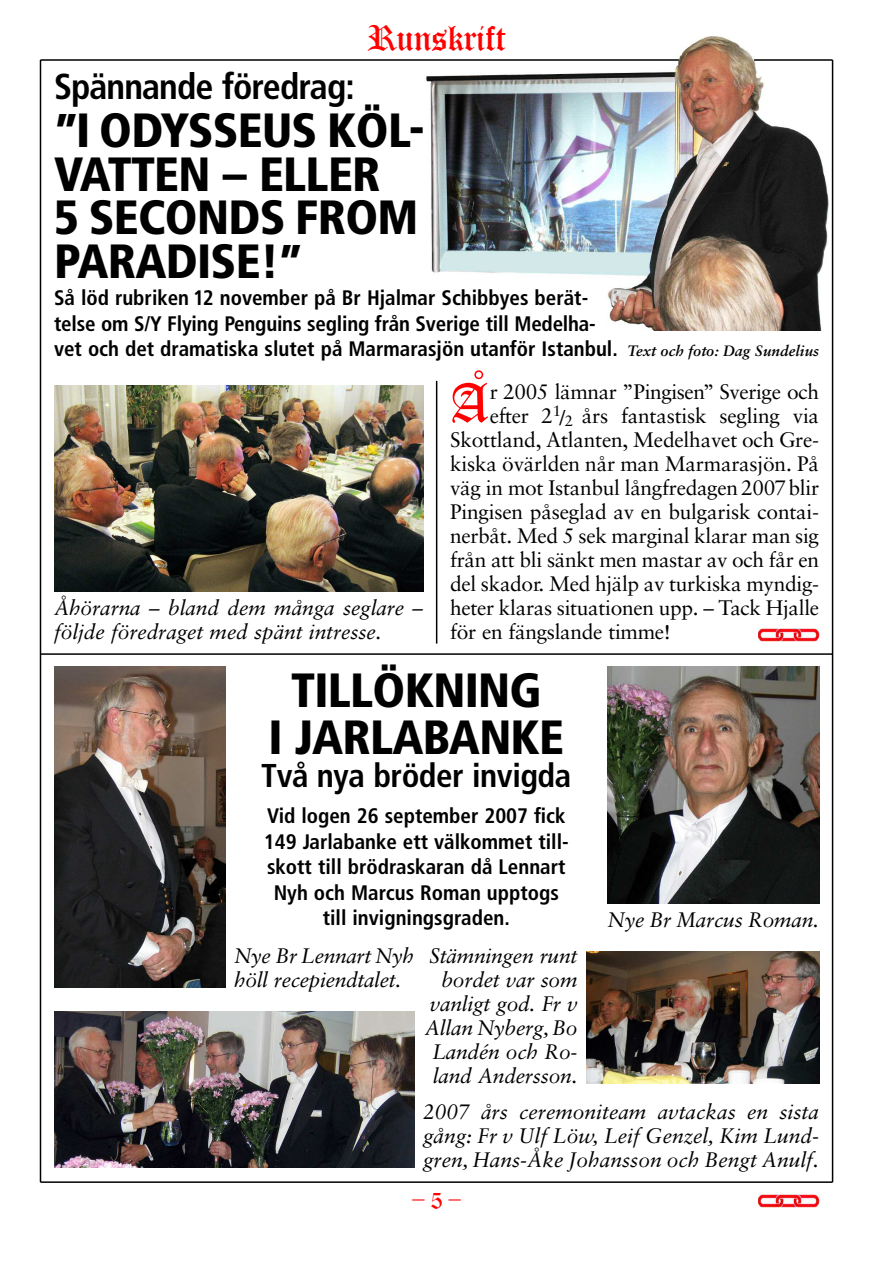
<style>
.page{position:relative;width:893px;height:1263px;background:#fff}
.page>*{position:absolute;margin:0;border:0;box-sizing:border-box;transform-origin:0 0}
.t1{font:54px "Old English Text";color:#f00}
.t2{font:900 condensed 48px/43.5px "Frutiger";letter-spacing:-.015em;color:#000;text-align:center}
.t3{font:700 condensed 36px "Frutiger";letter-spacing:-.025em;color:#000}
.t4{font:36px "Old English Text";letter-spacing:-.015em;color:#f00}
.t5{font:700 condensed 33px "Frutiger";letter-spacing:-.015em;color:#000}
.t6{font:24px "Old English Text";color:#f00}
.t7{font:21px "Sabon";letter-spacing:-.015em;color:#000}
.t8{font:700 condensed 21px/25.5px "Frutiger";color:#000;text-align:center}
.t9{font:italic 21px/24px "Sabon";letter-spacing:-.01em;color:#000}
.s1{font-family:"Sabon";font-style:italic;font-stretch:normal;font-size:15px}
</style>
<div class="page">
<hr style="left:40px;top:60px;width:1px;height:1122px;background:#000">
<hr style="left:832px;top:60px;width:1px;height:1122px;background:#000">
<hr style="left:40px;top:1181px;width:792px;height:2px;background:#000">
<hr style="left:40px;top:653px;width:792px;height:2px;background:#000">
<hr style="left:436px;top:381px;width:1px;height:262px;background:#000">
<img style="left:426px;top:36px;width:403px;height:295px">
<hr style="left:40px;top:59px;width:639px;height:2px;background:#000">
<hr style="left:754px;top:59px;width:78px;height:2px;background:#000">
<img style="left:54px;top:385px;width:369px;height:206px">
<img style="left:608px;top:666px;width:211px;height:237px">
<img style="left:54px;top:1011px;width:360px;height:156px">
<img style="left:586px;top:951px;width:233px;height:132px">
<img style="left:54px;top:666px;width:171px;height:322px">
<img style="left:758px;top:629px;width:61px;height:13px">
<img style="left:758px;top:1194px;width:61px;height:13px">
<h3 class="t4" style="left:367px;top:17px;width:140px">Runskrift</h3>
<h3 class="t3" style="left:54px;top:72px;width:302px">Spännande föredrag:</h3>
<h2 class="t2" style="left:54px;top:112px;width:372px;text-align:left">”I ODYSSEUS KÖL-<br>VATTEN – ELLER<br>5 SECONDS FROM<br>PARADISE!”</h2>
<p class="t8" style="left:54px;top:287px;width:767px;text-align:left">Så löd rubriken 12 november på Br Hjalmar Schibbyes berät-<br>telse om S/Y Flying Penguins segling från Sverige till Medelha-<br>vet och det dramatiska slutet på Marmarasjön utanför Istanbul. <span class="s1">Text och foto: Dag Sundelius</span></p>
<p class="t9" style="left:54px;top:597px;width:371px">Åhörarna – bland dem många seglare – följde föredraget med spänt intresse.</p>
<h1 class="t1" style="left:450px;top:372px;width:41px">Å</h1>
<p class="t7" style="left:490px;top:383px;width:331px">r 2005 lämnar ”Pingisen” Sverige och</p>
<p class="t7" style="left:490px;top:407px;width:331px">efter 2<sup>1</sup>/<sub>2</sub> års fantastisk segling via</p>
<p class="t7" style="left:450px;top:431px;width:371px">Skottland, Atlanten, Medelhavet och Gre-</p>
<p class="t7" style="left:450px;top:455px;width:371px">kiska övärlden når man Marmarasjön. På</p>
<p class="t7" style="left:450px;top:479px;width:371px">väg in mot Istanbul långfredagen2007blir</p>
<p class="t7" style="left:450px;top:503px;width:371px">Pingisen påseglad av en bulgarisk contai-</p>
<p class="t7" style="left:450px;top:527px;width:371px">nerbåt. Med 5 sek marginal klarar man sig</p>
<p class="t7" style="left:450px;top:551px;width:371px">från att bli sänkt men mastar av och får en</p>
<p class="t7" style="left:450px;top:575px;width:371px">del skador. Med hjälp av turkiska myndig-</p>
<p class="t7" style="left:450px;top:599px;width:371px">heter klaras situationen upp. – Tack Hjalle</p>
<p class="t7" style="left:450px;top:623px;width:222px">för en fängslande timme!</p>
<h2 class="t2" style="left:268px;top:671px;width:297px;line-height:46.5px">TILLÖKNING<br>I JARLABANKE</h2>
<h3 class="t5" style="left:261px;top:763px;width:312px">Två nya bröder invigda</h3>
<p class="t8" style="left:264px;top:805px;width:306px">Vid logen 26 september 2007 fick<br>149 Jarlabanke ett välkommet till&shy;skott till brödraskaran då Lennart<br>Nyh och Marcus Roman upptogs till invigningsgraden.</p>
<p class="t9" style="left:234px;top:945px;width:182px">Nye Br Lennart Nyh höll recepiendtalet.</p>
<p class="t9" style="left:425px;top:945px;width:154px;text-align:right">Stämningen runt bordet var som vanligt god. Fr v<br>Allan Nyberg,Bo<br>Landén och Ro&shy;land Andersson.</p>
<p class="t9" style="left:608px;top:909px;width:213px">Nye Br Marcus Roman.</p>
<p class="t9" style="left:423px;top:1101px;width:398px;text-align:justify">2007 års ceremoniteam avtackas en sista gång: Fr v Ulf Löw, Leif Genzel, Kim Lund&shy;gren, Hans-Åke Johansson och Bengt Anulf.</p>
<p class="t6" style="left:412px;top:1184px;width:50px">– 5 –</p>
</div>
